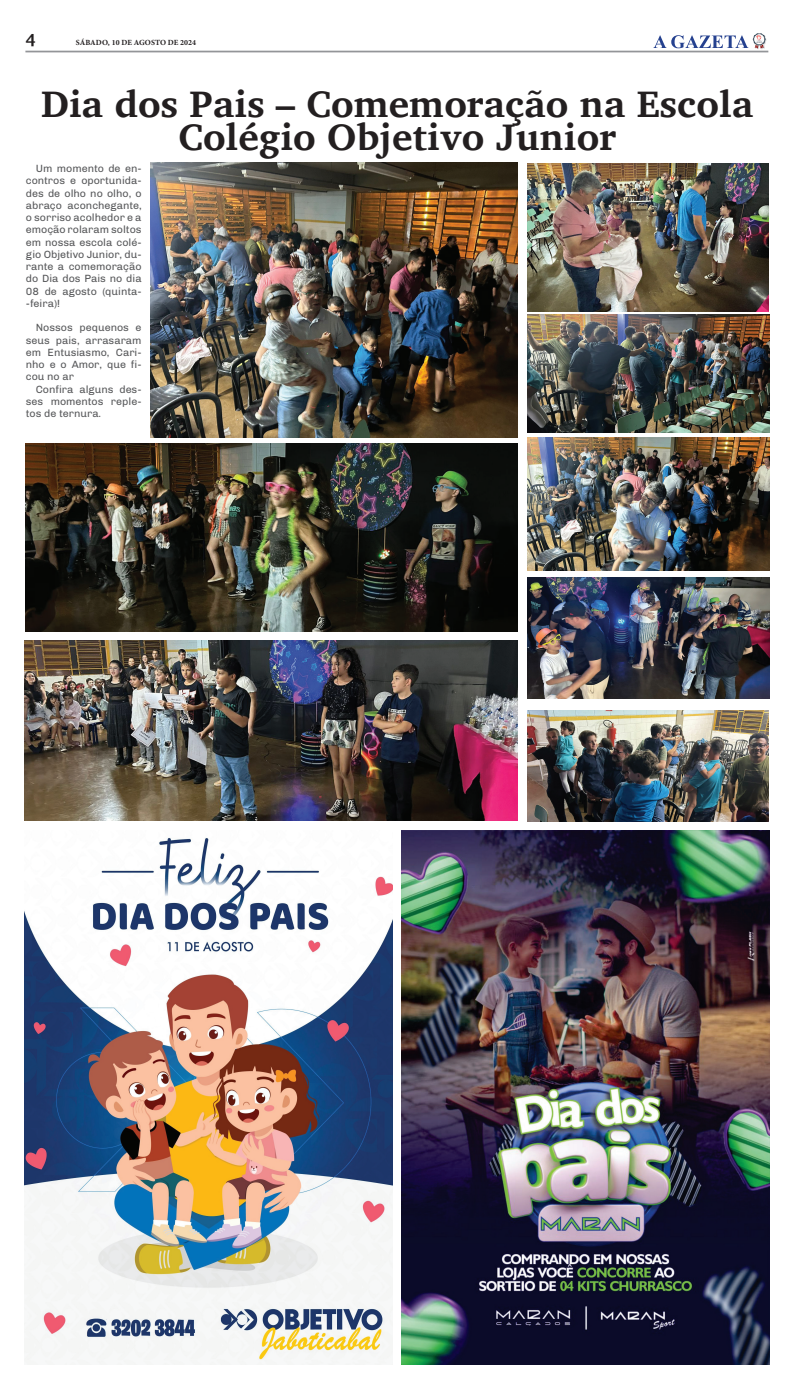
<style>
.page{position:relative;width:794px;height:1389px;background:#fff}
.page>*{position:absolute;margin:0;border:0;box-sizing:border-box;transform-origin:0 0}
.t1{font:700 37.71px/32.4px "Charis SIL";color:#231f20;text-align:center}
.t2{font:700 17.5px "Charis SIL";color:#231f20}
.t3{font:10.5px/12.2px "Chivo";color:#57585a;text-align:justify}
.t4{font:700 7.88px "Minion Pro";letter-spacing:.01em;color:#231f20}
</style>
<div class="page">
<hr style="left:25px;top:51px;width:743px;height:1px;background:#939598">
<svg style="left:653px;top:33px;width:113px;height:16px"></svg>
<img style="left:402px;top:831px;width:367px;height:533px">
<img style="left:25px;top:837px;width:367px;height:527px">
<img style="left:527px;top:437px;width:242px;height:133px">
<img style="left:150px;top:162px;width:368px;height:275px">
<img style="left:527px;top:710px;width:241px;height:112px">
<img style="left:527px;top:578px;width:242px;height:121px">
<img style="left:26px;top:444px;width:492px;height:188px">
<img style="left:25px;top:641px;width:493px;height:180px">
<img style="left:527px;top:315px;width:242px;height:117px">
<img style="left:527px;top:164px;width:241px;height:147px">
<h2 class="t2" style="left:25px;top:29px;width:12px">4</h2>
<p class="t4" style="left:76px;top:36px;width:122px">SÁBADO, 10 DE AGOSTO DE 2024</p>
<h1 class="t1" style="left:41px;top:88px;width:714px">Dia dos Pais – Comemoração na Escola<br>Colégio Objetivo Junior</h1>
<p class="t3" style="left:26px;top:162px;width:117px;text-indent:10px">Um momento de en&shy;contros e oportunida&shy;des de olho no olho, o abraço aconchegante, o sorriso acolhedor e a emoção rolaram soltos em nossa escola colé&shy;gio Objetivo Junior, du&shy;rante a comemoração do Dia dos Pais no dia 08 de agosto (quinta--feira)!</p>
<p class="t3" style="left:26px;top:321px;width:117px;text-indent:10px">Nossos pequenos e seus pais, arrasaram em Entusiasmo, Cari&shy;nho e o Amor, que fi&shy;cou no ar</p>
<p class="t3" style="left:26px;top:382px;width:117px;text-indent:10px">Confira alguns des&shy;ses momentos reple&shy;tos de ternura.</p>
</div>
